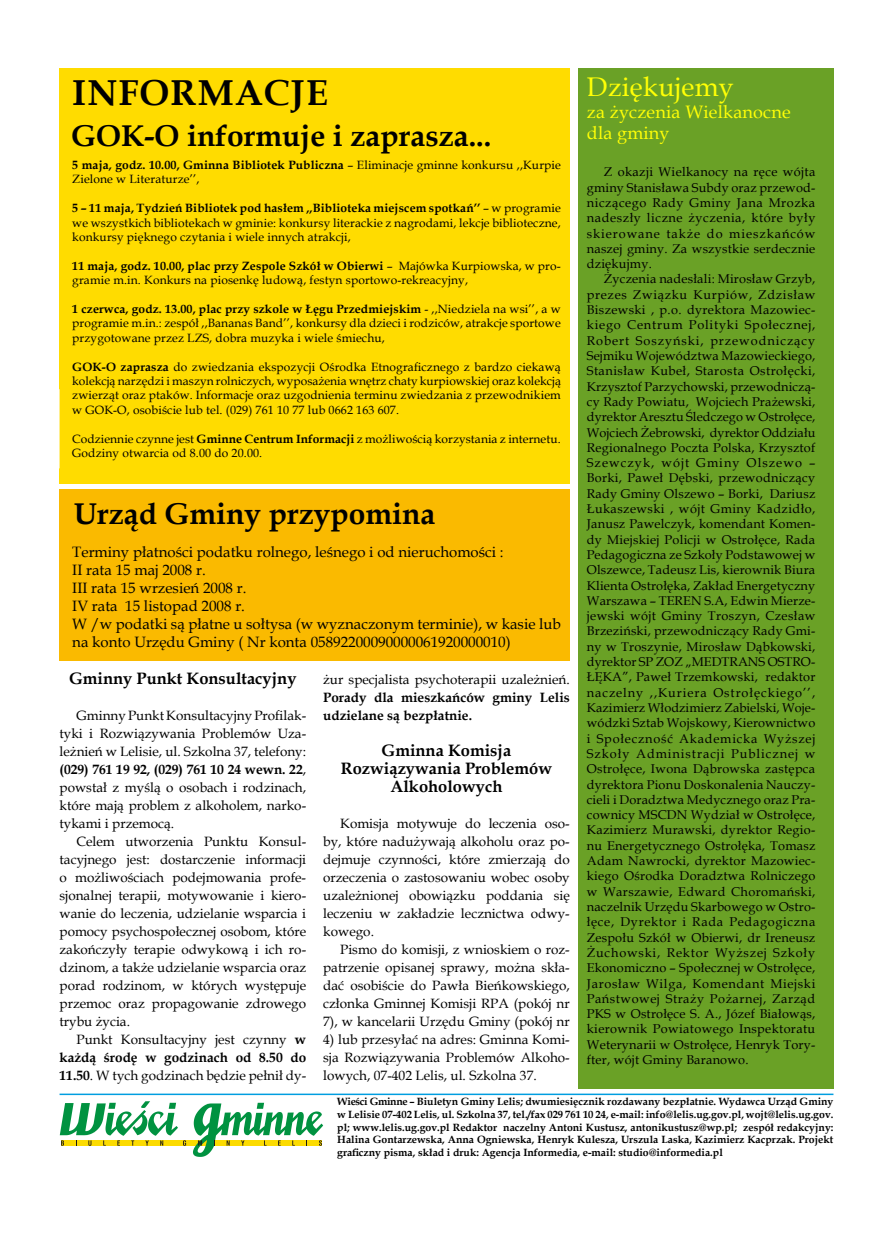
<style>
.page{position:relative;width:876px;height:1242px;background:#fff}
.page>*{position:absolute;margin:0;border:0;box-sizing:border-box;transform-origin:0 0}
.t1{font:700 36px "Book Antiqua";letter-spacing:.03em;color:#000}
.t2{font:700 30px "Book Antiqua";color:#000}
.t3{font:27px "Book Antiqua";letter-spacing:.01em;color:#ffff06}
.t4{font:18px/21.6px "Book Antiqua";letter-spacing:.01em;color:#ffff06}
.t5{font:700 16.5px/18px "Book Antiqua";color:#000;text-align:center}
.t6{font:15px/18px "Book Antiqua";color:#000}
.t7{font:13.5px/18px "Book Antiqua";color:#000;text-align:justify}
.t8{font:700 13.5px/18px "Book Antiqua";color:#000}
.t9{font:12.75px/15.3px "Book Antiqua";letter-spacing:.015em;color:#000;text-align:justify}
.t10{font:12px/14.4px "Book Antiqua";letter-spacing:.01em;color:#000}
.t11{font:700 10.5px/12.6px "Book Antiqua";color:#000;text-align:justify}
.s1{font-weight:700}
</style>
<div class="page">
<div style="left:60px;top:489px;width:510px;height:172px;background:#faba00"></div>
<div style="left:60px;top:68px;width:510px;height:415px;background:#ffdc00"></div>
<div style="left:578px;top:68px;width:255px;height:1021px;background:#6aa126"></div>
<svg style="left:60px;top:1101px;width:263px;height:55px"></svg>
<hr style="left:60px;top:1093px;width:773px;height:2px;background:#009ee0">
<svg style="left:59px;top:389px;width:1px;height:79px"></svg>
<h1 class="t1" style="left:72px;top:68px;width:257px">INFORMACJE</h1>
<h2 class="t2" style="left:71px;top:115px;width:421px">GOK-O informuje i zaprasza...</h2>
<p class="t10" style="left:72px;top:157px;width:490px"><span class="s1">5 maja, godz. 10.00, Gminna Bibliotek Publiczna</span> – Eliminacje gminne konkursu ,,Kurpie<br>Zielone w Literaturze’’,</p>
<p class="t10" style="left:72px;top:200px;width:490px;text-align:justify"><span class="s1">5 – 11 maja, Tydzień Bibliotek pod hasłem ,,Biblioteka miejscem spotkań’’</span> – w programie we wszystkich bibliotekach w gminie: konkursy literackie z nagrodami, lekcje biblioteczne, konkursy pięknego czytania i wiele innych atrakcji,</p>
<p class="t10" style="left:72px;top:258px;width:490px"><span class="s1">11 maja, godz. 10.00, plac przy Zespole Szkół w Obierwi</span> – Majówka Kurpiowska, w pro&shy;gramie m.in. Konkurs na piosenkę ludową, festyn sportowo-rekreacyjny,</p>
<p class="t10" style="left:72px;top:301px;width:490px;text-align:justify"><span class="s1">1 czerwca, godz. 13.00, plac przy szkole w Łęgu Przedmiejskim</span> - ,,Niedziela na wsi’’, a w programie m.in.: zespół ,,Bananas Band’’, konkursy dla dzieci i rodziców, atrakcje sportowe przygotowane przez LZS, dobra muzyka i wiele śmiechu,</p>
<p class="t10" style="left:72px;top:359px;width:490px;text-align:justify"><span class="s1">GOK-O zaprasza</span> do zwiedzania ekspozycji Ośrodka Etnograficznego z bardzo ciekawą kolekcją narzędzi i maszyn rolniczych, wyposażenia wnętrz chaty kurpiowskiej oraz kolekcją zwierząt oraz ptaków. Informacje oraz uzgodnienia terminu zwiedzania z przewodnikiem w GOK-O, osobiście lub tel. (029) 761 10 77 lub 0662 163 607.</p>
<p class="t10" style="left:72px;top:431px;width:490px">Codziennie czynne jest <span class="s1">Gminne Centrum Informacji</span> z możliwością korzystania z internetu.<br>Godziny otwarcia od 8.00 do 20.00.</p>
<h2 class="t2" style="left:74px;top:493px;width:363px">Urząd Gminy przypomina</h2>
<p class="t6" style="left:72px;top:542px;width:490px">Terminy płatności podatku rolnego, leśnego i od nieruchomości :<br>II rata 15 maj 2008 r.<br>III rata 15 wrzesień 2008 r.<br>IV rata 15 listopad 2008 r.<br>W /w podatki są płatne u sołtysa (w wyznaczonym terminie), w kasie lub na konto Urzędu Gminy ( Nr konta 05892200090000061920000010)</p>
<p class="t5" style="left:69px;top:669px;width:229px">Gminny Punkt Konsultacyjny</p>
<p class="t7" style="left:60px;top:706px;width:248px;text-indent:17px">Gminny Punkt Konsultacyjny Profilak&shy;tyki i Rozwiązywania Problemów Uza&shy;leżnień w Lelisie, ul. Szkolna 37, telefony: <span class="s1">(029) 761 19 92, (029) 761 10 24 wewn. 22</span>, powstał z myślą o osobach i rodzinach, które mają problem z alkoholem, narko&shy;tykami i przemocą.</p>
<p class="t7" style="left:60px;top:832px;width:248px;text-indent:17px">Celem utworzenia Punktu Konsul&shy;tacyjnego jest: dostarczenie informacji o możliwościach podejmowania profe&shy;sjonalnej terapii, motywowanie i kiero&shy;wanie do leczenia, udzielanie wsparcia i pomocy psychospołecznej osobom, które zakończyły terapie odwykową i ich ro&shy;dzinom, a także udzielanie wsparcia oraz porad rodzinom, w których występuje przemoc oraz propagowanie zdrowego trybu życia.</p>
<p class="t7" style="left:60px;top:1030px;width:248px;text-indent:17px">Punkt Konsultacyjny jest czynny <span class="s1">w każdą środę w godzinach od 8.50 do 11.50</span>. W tych godzinach będzie pełnił dy-</p>
<p class="t7" style="left:323px;top:670px;width:248px">żur specjalista psychoterapii uzależnień.</p>
<p class="t8" style="left:323px;top:688px;width:248px">Porady dla mieszkańców gminy Lelis udzielane są bezpłatnie.</p>
<p class="t5" style="left:341px;top:741px;width:213px">Gminna Komisja<br>Rozwiązywania Problemów<br>Alkoholowych</p>
<p class="t7" style="left:323px;top:814px;width:248px;text-indent:17px">Komisja motywuje do leczenia oso&shy;by, które nadużywają alkoholu oraz po&shy;dejmuje czynności, które zmierzają do orzeczenia o zastosowaniu wobec osoby uzależnionej obowiązku poddania się leczeniu w zakładzie lecznictwa odwy&shy;kowego.</p>
<p class="t7" style="left:323px;top:940px;width:248px;text-indent:17px">Pismo do komisji, z wnioskiem o roz&shy;patrzenie opisanej sprawy, można skła&shy;dać osobiście do Pawła Bieńkowskiego, członka Gminnej Komisji RPA (pokój nr 7), w kancelarii Urzędu Gminy (pokój nr</p>
<p class="t7" style="left:323px;top:1030px;width:248px">4) lub przesyłać na adres: Gminna Komi&shy;sja Rozwiązywania Problemów Alkoho&shy;lowych, 07-402 Lelis, ul. Szkolna 37.</p>
<h3 class="t3" style="left:587px;top:68px;width:149px">Dziękujemy</h3>
<h3 class="t4" style="left:587px;top:100px;width:205px">za życzenia Wielkanocne dla gminy</h3>
<p class="t9" style="left:587px;top:164px;width:230px;text-indent:17px">Z okazji Wielkanocy na ręce wójta gminy Stanisława Subdy oraz przewod&shy;niczącego Rady Gminy Jana Mrozka nadeszły liczne życzenia, które były skierowane także do mieszkańców naszej gminy. Za wszystkie serdecznie dziękujmy.</p>
<p class="t9" style="left:587px;top:271px;width:230px;text-indent:17px">Życzenia nadesłali: Mirosław Grzyb, prezes Związku Kurpiów, Zdzisław Biszewski , p.o. dyrektora Mazowiec&shy;kiego Centrum Polityki Społecznej, Robert Soszyński, przewodniczący Sejmiku Województwa Mazowieckiego, Stanisław Kubeł, Starosta Ostrołęcki, Krzysztof Parzychowski, przewodniczą&shy;cy Rady Powiatu, Wojciech Prażewski, dyrektor Aresztu Śledczego w Ostrołęce, Wojciech Żebrowski, dyrektor Oddziału Regionalnego Poczta Polska, Krzysztof Szewczyk, wójt Gminy Olszewo – Borki, Paweł Dębski, przewodniczący Rady Gminy Olszewo – Borki, Dariusz Łukaszewski , wójt Gminy Kadzidło, Janusz Pawelczyk, komendant Komen&shy;dy Miejskiej Policji w Ostrołęce, Rada Pedagogiczna ze Szkoły Podstawowej w Olszewce, Tadeusz Lis, kierownik Biura Klienta Ostrołęka, Zakład Energetyczny Warszawa – TEREN S.A, Edwin Mierze&shy;jewski wójt Gminy Troszyn, Czesław Brzeziński, przewodniczący Rady Gmi&shy;ny w Troszynie, Mirosław Dąbkowski, dyrektor SP ZOZ „MEDTRANS OSTRO-ŁĘKA”, Paweł Trzemkowski, redaktor naczelny ,,Kuriera Ostrołęckiego’’, Kazimierz Włodzimierz Zabielski, Woje&shy;wódzki Sztab Wojskowy, Kierownictwo i Społeczność Akademicka Wyższej Szkoły Administracji Publicznej w Ostrołęce, Iwona Dąbrowska zastępca dyrektora Pionu Doskonalenia Nauczy&shy;cieli i Doradztwa Medycznego oraz Pra&shy;cownicy MSCDN Wydział w Ostrołęce, Kazimierz Murawski, dyrektor Regio&shy;nu Energetycznego Ostrołęka, Tomasz Adam Nawrocki, dyrektor Mazowiec&shy;kiego Ośrodka Doradztwa Rolniczego w Warszawie, Edward Choromański, naczelnik Urzędu Skarbowego w Ostro&shy;łęce, Dyrektor i Rada Pedagogiczna Zespołu Szkół w Obierwi, dr Ireneusz Żuchowski, Rektor Wyższej Szkoły Ekonomiczno – Społecznej w Ostrołęce, Jarosław Wilga, Komendant Miejski Państwowej Straży Pożarnej, Zarząd PKS w Ostrołęce S. A., Józef Białowąs, kierownik Powiatowego Inspektoratu Weterynarii w Ostrołęce, Henryk Tory&shy;fter, wójt Gminy Baranowo.</p>
<p class="t11" style="left:337px;top:1095px;width:498px">Wieści Gminne – Biuletyn Gminy Lelis; dwumiesięcznik rozdawany bezpłatnie. Wydawca Urząd Gminy w Lelisie 07-402 Lelis, ul. Szkolna 37, tel./fax 029 761 10 24, e-mail: info@lelis.ug.gov.pl, wojt@lelis.ug.gov. pl; www.lelis.ug.gov.pl Redaktor naczelny Antoni Kustusz, antonikustusz@wp.pl; zespół redakcyjny:<br>Halina Gontarzewska, Anna Ogniewska, Henryk Kulesza, Urszula Laska, Kazimierz Kacprzak. Projekt graficzny pisma, skład i druk: Agencja Informedia, e-mail: studio@informedia.pl</p>
</div>
